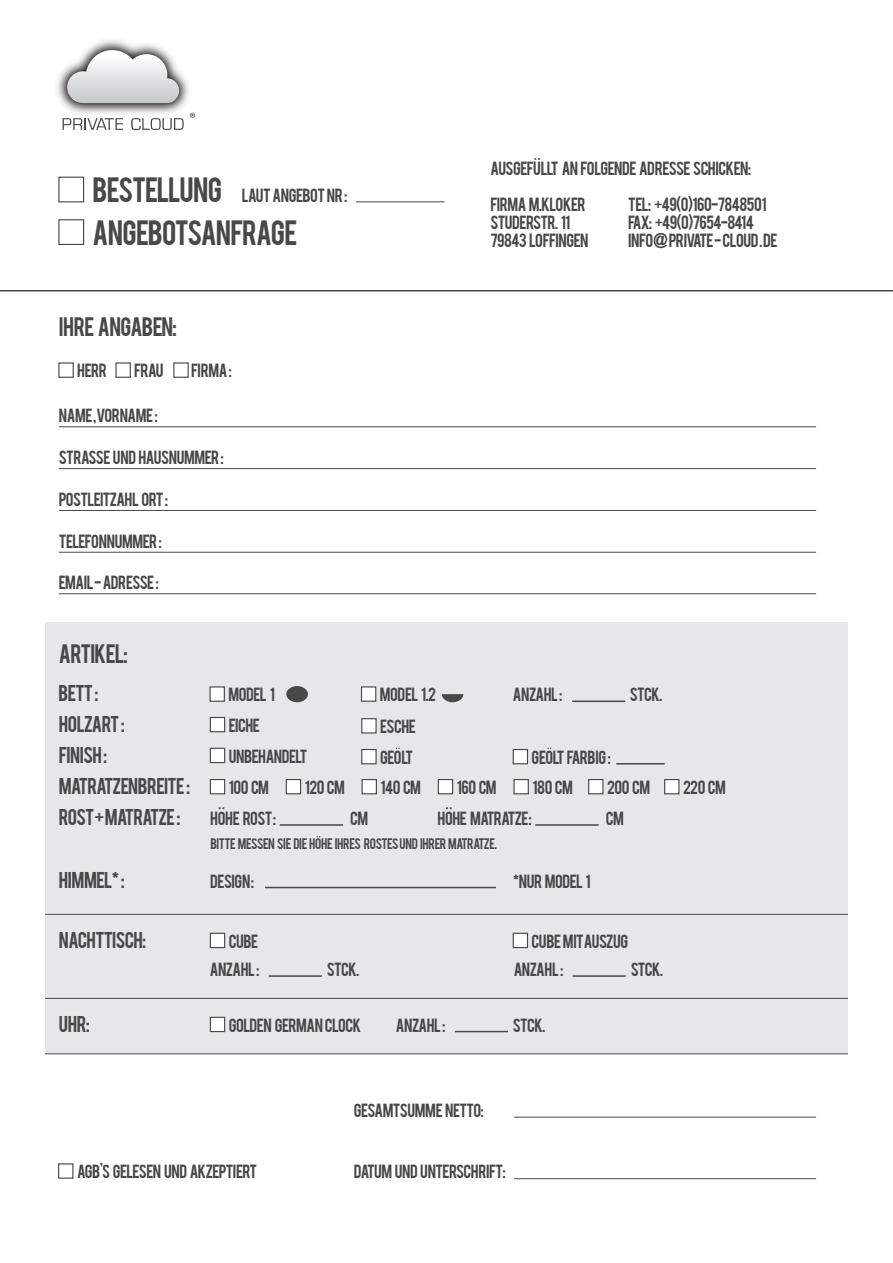
<style>
.page{position:relative;width:893px;height:1263px;background:#fff}
.page>*{position:absolute;margin:0;border:0;box-sizing:border-box;transform-origin:0 0}
.t1{font:27.6px/43.7px "Bebas";letter-spacing:-.035em;color:#474848}
.t2{font:21px "Bebas";letter-spacing:-.03em;color:#474848}
.t3{font:18px "Bebas";letter-spacing:-.035em;color:#474848}
.t4{font:15px/18px "Bebas";letter-spacing:-.03em;color:#474848}
.t5{font:15px "Bebas";letter-spacing:-.05em;color:#474848}
.t6{font:15px "Myriad Pro";color:#474848}
.t7{font:12px "Bebas";letter-spacing:-.03em;color:#474848}
</style>
<div class="page">
<div style="left:45px;top:622px;width:803px;height:432px;background:#e6e7e9"></div>
<svg style="left:63px;top:119px;width:60px;height:11px"></svg>
<img style="left:57px;top:40px;width:132px;height:74px">
<svg style="left:67px;top:50px;width:113px;height:54px"></svg>
<svg style="left:131px;top:118px;width:53px;height:12px"></svg>
<div style="left:58px;top:177px;width:26px;height:25px;border:1px solid #474848"></div>
<div style="left:58px;top:219px;width:26px;height:26px;border:1px solid #474848"></div>
<hr style="left:59px;top:426px;width:757px;height:1px;background:#474848">
<hr style="left:356px;top:201px;width:88px;height:1px;background:#474848">
<hr style="left:59px;top:468px;width:757px;height:1px;background:#474848">
<hr style="left:59px;top:510px;width:757px;height:1px;background:#474848">
<hr style="left:59px;top:552px;width:757px;height:1px;background:#474848">
<hr style="left:572px;top:700px;width:53px;height:2px;background:#474848">
<hr style="left:269px;top:975px;width:53px;height:2px;background:#474848">
<hr style="left:59px;top:593px;width:757px;height:1px;background:#474848">
<hr style="left:0;top:290px;width:893px;height:1px;background:#474848">
<div style="left:58px;top:362px;width:16px;height:16px;border:1px solid #474848"></div>
<div style="left:209px;top:686px;width:16px;height:16px;background:#fff;border:1px solid #474848"></div>
<div style="left:361px;top:686px;width:15px;height:16px;background:#fff;border:1px solid #474848"></div>
<div style="left:210px;top:933px;width:15px;height:15px;background:#fff;border:1px solid #474848"></div>
<div style="left:513px;top:933px;width:15px;height:15px;background:#fff;border:1px solid #474848"></div>
<hr style="left:573px;top:975px;width:53px;height:2px;background:#474848">
<div style="left:210px;top:717px;width:15px;height:15px;background:#fff;border:1px solid #474848"></div>
<div style="left:361px;top:718px;width:16px;height:15px;background:#fff;border:1px solid #474848"></div>
<div style="left:210px;top:779px;width:15px;height:15px;background:#fff;border:1px solid #474848"></div>
<div style="left:362px;top:779px;width:15px;height:15px;background:#fff;border:1px solid #474848"></div>
<div style="left:286px;top:779px;width:15px;height:15px;background:#fff;border:1px solid #474848"></div>
<div style="left:513px;top:779px;width:16px;height:15px;background:#fff;border:1px solid #474848"></div>
<div style="left:588px;top:779px;width:15px;height:15px;background:#fff;border:1px solid #474848"></div>
<div style="left:664px;top:779px;width:15px;height:15px;background:#fff;border:1px solid #474848"></div>
<div style="left:438px;top:779px;width:15px;height:15px;background:#fff;border:1px solid #474848"></div>
<div style="left:210px;top:748px;width:15px;height:15px;background:#fff;border:1px solid #474848"></div>
<div style="left:361px;top:749px;width:16px;height:15px;background:#fff;border:1px solid #474848"></div>
<div style="left:513px;top:749px;width:15px;height:15px;background:#fff;border:1px solid #474848"></div>
<div style="left:115px;top:362px;width:16px;height:16px;border:1px solid #474848"></div>
<div style="left:173px;top:362px;width:16px;height:16px;border:1px solid #474848"></div>
<div style="left:286px;top:686px;width:22px;height:16px;background:#474848;border-radius:50%"></div>
<svg style="left:442px;top:694px;width:21px;height:8px"></svg>
<hr style="left:616px;top:763px;width:49px;height:1px;background:#474848">
<hr style="left:280px;top:824px;width:63px;height:2px;background:#474848">
<hr style="left:535px;top:824px;width:64px;height:2px;background:#474848">
<hr style="left:265px;top:887px;width:231px;height:1px;background:#474848">
<hr style="left:45px;top:914px;width:803px;height:1px;background:#474848">
<div style="left:210px;top:1017px;width:15px;height:15px;background:#fff;border:1px solid #474848"></div>
<div style="left:58px;top:1163px;width:15px;height:16px;background:#fff;border:1px solid #474848"></div>
<hr style="left:455px;top:1031px;width:53px;height:1px;background:#474848">
<hr style="left:45px;top:998px;width:803px;height:1px;background:#474848">
<hr style="left:45px;top:1053px;width:803px;height:1px;background:#474848">
<hr style="left:514px;top:1178px;width:302px;height:1px;background:#474848">
<hr style="left:514px;top:1117px;width:302px;height:1px;background:#474848">
<p class="t6" style="left:189px;top:109px;width:8px">®</p>
<h1 class="t1" style="left:93px;top:166px;width:206px">BESTELLUNG<br>ANGEBOTSANFRAGE</h1>
<p class="t4" style="left:242px;top:185px;width:107px">LAUT ANGEBOT NR :</p>
<h2 class="t2" style="left:59px;top:311px;width:120px">IHRE ANGABEN:</h2>
<p class="t4" style="left:77px;top:361px;width:31px">HERR</p>
<p class="t4" style="left:134px;top:361px;width:31px">FRAU</p>
<p class="t4" style="left:191px;top:361px;width:42px">FIRMA :</p>
<p class="t4" style="left:59px;top:406px;width:100px">NAME , VORNAME :</p>
<p class="t4" style="left:59px;top:447px;width:166px">STRASSE UND HAUSNUMMER :</p>
<p class="t5" style="left:59px;top:488px;width:111px">POSTLEITZAHL ORT :</p>
<p class="t4" style="left:59px;top:531px;width:104px">TELEFONNUMMER :</p>
<p class="t4" style="left:59px;top:573px;width:101px">EMAIL - ADRESSE :</p>
<h2 class="t2" style="left:59px;top:638px;width:71px">ARTIKEL:</h2>
<p class="t4" style="left:490px;top:159px;width:262px">AUSGEFULLT AN FOLGENDE ADRESSE SCHICKEN:</p>
<p class="t4" style="left:490px;top:195px;width:100px">FIRMA M.KLOKER<br>STUDERSTR. 11<br>79843 LOFFINGEN</p>
<p class="t4" style="left:628px;top:195px;width:151px">TEL: +49(0)160-7848501<br>FAX: +49(0)7654-8414<br>INFO @ PRIVATE - CLOUD . DE</p>
<p class="t3" style="left:59px;top:680px;width:41px">BETT :</p>
<p class="t4" style="left:228px;top:685px;width:48px">MODEL 1</p>
<p class="t4" style="left:380px;top:685px;width:58px">MODEL 1.2</p>
<p class="t4" style="left:513px;top:685px;width:51px">ANZAHL :</p>
<p class="t4" style="left:630px;top:685px;width:34px">STCK.</p>
<p class="t3" style="left:59px;top:711px;width:68px">HOLZART :</p>
<p class="t4" style="left:229px;top:715px;width:33px">EICHE</p>
<p class="t4" style="left:380px;top:716px;width:37px">ESCHE</p>
<p class="t3" style="left:59px;top:741px;width:50px">FINISH :</p>
<p class="t4" style="left:229px;top:746px;width:80px">UNBEHANDELT</p>
<p class="t4" style="left:380px;top:747px;width:34px">GEOLT</p>
<p class="t4" style="left:532px;top:747px;width:81px">GEOLT FARBIG :</p>
<p class="t3" style="left:59px;top:773px;width:133px">MATRATZENBREITE :</p>
<p class="t4" style="left:229px;top:777px;width:42px">100 CM</p>
<p class="t4" style="left:305px;top:777px;width:42px">120 CM</p>
<p class="t4" style="left:380px;top:777px;width:42px">140 CM</p>
<p class="t4" style="left:457px;top:777px;width:41px">160 CM</p>
<p class="t4" style="left:532px;top:777px;width:42px">180 CM</p>
<p class="t4" style="left:607px;top:777px;width:45px">200 CM</p>
<p class="t4" style="left:683px;top:777px;width:44px">220 CM</p>
<p class="t3" style="left:59px;top:804px;width:123px">ROST + MATRATZE :</p>
<p class="t3" style="left:59px;top:866px;width:68px">HIMMEL* :</p>
<p class="t4" style="left:210px;top:808px;width:68px">HOHE ROST :</p>
<p class="t4" style="left:350px;top:808px;width:20px">CM</p>
<p class="t4" style="left:438px;top:808px;width:96px">HOHE MATRATZE :</p>
<p class="t4" style="left:606px;top:808px;width:19px">CM</p>
<p class="t7" style="left:210px;top:835px;width:288px">BITTE MESSEN SIE DIE HOHE IHRES ROSTES UND IHRER MATRATZE.</p>
<p class="t4" style="left:210px;top:871px;width:45px">DESIGN :</p>
<p class="t4" style="left:513px;top:871px;width:79px">*NUR MODEL 1</p>
<p class="t3" style="left:59px;top:926px;width:89px">NACHTTISCH:</p>
<p class="t4" style="left:229px;top:931px;width:31px">CUBE</p>
<p class="t4" style="left:532px;top:931px;width:98px">CUBE MIT AUSZUG</p>
<p class="t4" style="left:210px;top:959px;width:51px">ANZAHL :</p>
<p class="t4" style="left:327px;top:959px;width:34px">STCK.</p>
<p class="t4" style="left:514px;top:959px;width:51px">ANZAHL :</p>
<p class="t4" style="left:631px;top:959px;width:34px">STCK.</p>
<p class="t3" style="left:59px;top:1010px;width:32px">UHR:</p>
<p class="t4" style="left:229px;top:1015px;width:134px">GOLDEN GERMAN CLOCK</p>
<p class="t4" style="left:396px;top:1015px;width:51px">ANZAHL :</p>
<p class="t4" style="left:513px;top:1015px;width:34px">STCK.</p>
<p class="t4" style="left:354px;top:1100px;width:132px">GESAMTSUMME NETTO:</p>
<p class="t4" style="left:100px;top:1148px;width:5px">,</p>
<p class="t5" style="left:77px;top:1160px;width:182px">AGB S GELESEN UND AKZEPTIERT</p>
<p class="t4" style="left:354px;top:1161px;width:154px">DATUM UND UNTERSCHRIFT:</p>
</div>
